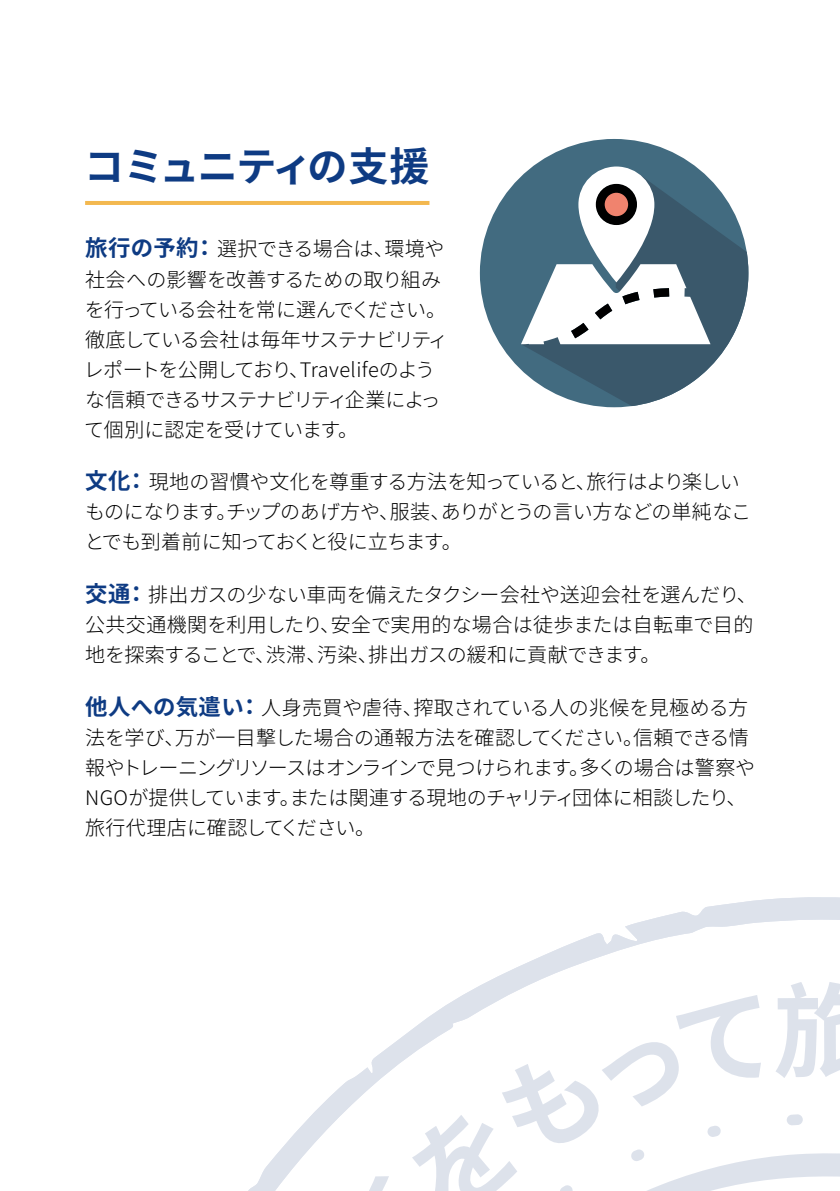
<style>
.page{position:relative;width:840px;height:1191px;background:#fff}
.page>*{position:absolute;margin:0;border:0;box-sizing:border-box;transform-origin:0 0}
.t1{font:700 40px "Noto Sans JP";letter-spacing:-.04em;color:#0e3b83}
.t2{font:300 20px/30px "Noto Sans JP";letter-spacing:-.015em;color:#000}
.t3{font:300 20px/30px "Noto Sans JP";letter-spacing:-.035em;color:#000}
.s1{font-weight:700;font-size:22.4px;color:#0e3b83}
</style>
<div class="page">
<hr style="left:85px;top:201px;width:344px;height:4px;background:#f3b84f">
<svg style="left:248px;top:897px;width:591px;height:294px"></svg>
<div style="left:479px;top:139px;width:269px;height:268px;background:#426b80;border-radius:50%"></div>
<svg style="left:520px;top:179px;width:228px;height:227px;fill:#3a586b"></svg>
<svg style="left:520px;top:166px;width:190px;height:178px"></svg>
<div style="left:595px;top:184px;width:41px;height:41px;background:#000;border-radius:50%"></div>
<div style="left:604px;top:193px;width:23px;height:23px;background:#f0836e;border-radius:50%"></div>
<svg style="left:322px;top:980px;width:518px;height:211px"></svg>
<h1 class="t1" style="left:84px;top:144px;width:347px">コミュニティの支援</h1>
<p class="t3" style="left:84px;top:235px;width:365px"><span class="s1">旅行の予約：</span>選択できる場合は、環境や社会への影響を改善するための取り組みを行っている会社を常に選んでください。徹底している会社は毎年サステナビリティレポートを公開しており、Travelifeのような信頼できるサステナビリティ企業によって個別に認定を受けています。</p>
<p class="t2" style="left:84px;top:467px;width:667px"><span class="s1">文化：</span>現地の習慣や文化を尊重する方法を知っていると、旅行はより楽しいものになります。チップのあげ方や、服装、ありがとうの言い方などの単純なことでも到着前に知っておくと役に立ちます。</p>
<p class="t2" style="left:85px;top:580px;width:672px"><span class="s1">交通：</span> 排出ガスの少ない車両を備えたタクシー会社や送迎会社を選んだり、公共交通機関を利用したり、安全で実用的な場合は徒歩または自転車で目的地を探索することで、渋滞、汚染、排出ガスの緩和に貢献できます。</p>
<p class="t2" style="left:85px;top:693px;width:671px"><span class="s1">他人への気遣い：</span> 人身売買や虐待、搾取されている人の兆候を見極める方法を学び、万が一目撃した場合の通報方法を確認してください。信頼できる情報やトレーニングリソースはオンラインで見つけられます。多くの場合は警察やNGOが提供しています。または関連する現地のチャリティ団体に相談したり、旅行代理店に確認してください。</p>
</div>
